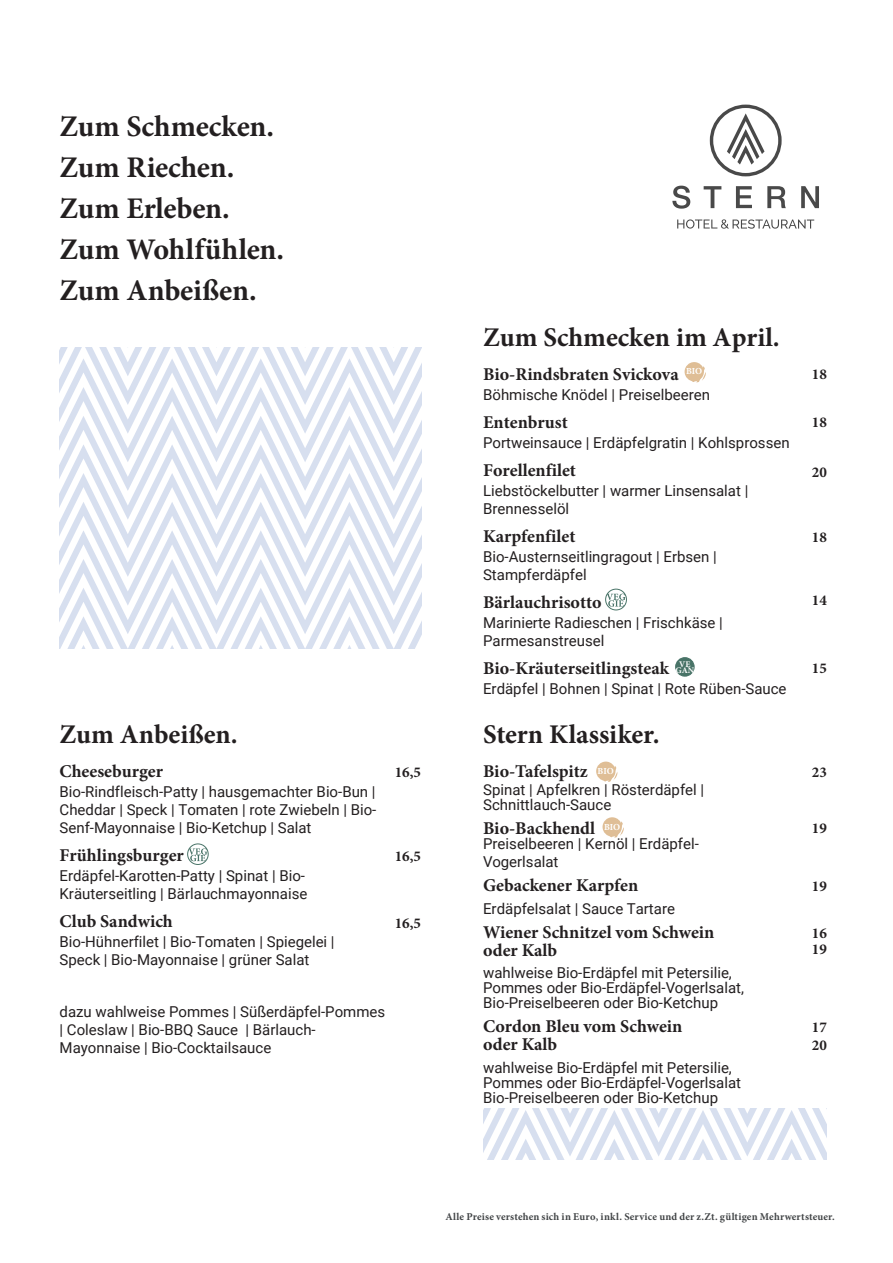
<style>
.page{position:relative;width:893px;height:1263px;background:#fff}
.page>*{position:absolute;margin:0;border:0;box-sizing:border-box;transform-origin:0 0}
.Zum_XY{font:700 30px/41.1px "Minion Pro";letter-spacing:-.005em;color:#231f20}
.Zum_XY-2{font:700 27px "Minion Pro";color:#231f20}
.Details{font:700 27px "Minion Pro";color:#231f20}
.Details-2{font:700 18px/18px "Minion Pro";color:#231f20}
.Zum_XY-3{font:700 18px "Minion Pro";color:#231f20}
.Gericht{font:700 18px "Minion Pro";color:#231f20}
.Details-3{font:15px/18px "Roboto";color:#231f20}
.Details-4{font:15px/15px "Roboto";color:#231f20}
.Zum_XY-4{font:15px/18px "Roboto";color:#231f20}
.Gericht-2{font:15px/15px "Roboto";color:#231f20}
.t1{font:700 15px "Minion Pro";color:#231f20}
.t2{font:700 10.5px "Minion Pro";letter-spacing:.01em;color:#414446}
.Absatzformat_4{font:700 9.15px "Minion Pro";letter-spacing:-.005em;color:#fff}
.Absatzformat_4-2{font:700 8.7px "Minion Pro";color:#fff}
.s1{font-style:inherit}
</style>
<div class="page">
<svg style="left:60px;top:347px;width:361px;height:302px"></svg>
<svg style="left:605px;top:821px;width:19px;height:16px"></svg>
<div style="left:603px;top:817px;width:19px;height:19px;background:#dfbe96;border-radius:50%"></div>
<svg style="left:602px;top:765px;width:15px;height:17px"></svg>
<div style="left:596px;top:761px;width:19px;height:20px;background:#dfbe96;border-radius:50%"></div>
<svg style="left:687px;top:366px;width:19px;height:16px"></svg>
<div style="left:685px;top:362px;width:19px;height:19px;background:#dfbe96;border-radius:50%"></div>
<svg style="left:710px;top:105px;width:72px;height:71px"></svg>
<svg style="left:672px;top:186px;width:18px;height:23px"></svg>
<svg style="left:704px;top:186px;width:17px;height:22px"></svg>
<svg style="left:736px;top:186px;width:16px;height:22px"></svg>
<svg style="left:767px;top:186px;width:19px;height:22px"></svg>
<svg style="left:801px;top:186px;width:18px;height:22px"></svg>
<svg style="left:677px;top:219px;width:137px;height:10px"></svg>
<svg style="left:483px;top:1109px;width:343px;height:51px"></svg>
<div style="left:676px;top:658px;width:18px;height:18px;background:#487367;border-radius:50%"></div>
<div style="left:675px;top:657px;width:20px;height:20px;border:1px solid #487367;border-radius:50%"></div>
<div style="left:605px;top:589px;width:22px;height:21px;border:1px solid #487367;border-radius:50%"></div>
<svg style="left:607px;top:594px;width:18px;height:13px"></svg>
<div style="left:187px;top:843px;width:22px;height:22px;border:1px solid #487367;border-radius:50%"></div>
<svg style="left:189px;top:848px;width:18px;height:13px"></svg>
<p class="Zum_XY" style="left:60px;top:105px;width:226px">Zum Schmecken.<br>Zum Riechen.<br>Zum Erleben.<br>Zum Wohlfühlen.<br>Zum Anbeißen.</p>
<p class="Details" style="left:60px;top:715px;width:180px">Zum Anbeißen.</p>
<p class="Details-2" style="left:60px;top:762px;width:105px">Cheeseburger</p>
<p class="Details-3" style="left:60px;top:782px;width:318px;text-align:justify">Bio-Rindfleisch-Patty | hausgemachter Bio-Bun | Cheddar | Speck | Tomaten | rote Zwiebeln | Bio-Senf-Mayonnaise | Bio-Ketchup | Salat</p>
<p class="Details-2" style="left:60px;top:846px;width:126px">Frühlingsburger</p>
<p class="Details-3" style="left:60px;top:866px;width:249px">Erdäpfel-Karotten-Patty | Spinat | Bio-<br>Kräuterseitling | Bärlauchmayonnaise</p>
<p class="Details-2" style="left:60px;top:912px;width:115px">Club Sandwich</p>
<p class="Details-3" style="left:60px;top:932px;width:277px">Bio-Hühnerfilet | Bio-Tomaten | Spiegelei |<br>Speck | Bio-Mayonnaise | grüner Salat</p>
<p class="Details-3" style="left:60px;top:1002px;width:327px">dazu wahlweise Pommes | Süßerdäpfel-Pommes | Coleslaw | Bio-BBQ Sauce | Bärlauch-<br>Mayonnaise | Bio-Cocktailsauce</p>
<p class="t1" style="left:395px;top:761px;width:28px">16,5</p>
<p class="t1" style="left:395px;top:845px;width:28px">16,5</p>
<p class="t1" style="left:395px;top:912px;width:28px">16,5</p>
<p class="Zum_XY-2" style="left:483px;top:318px;width:298px">Zum Schmecken im April.</p>
<p class="Zum_XY-3" style="left:483px;top:361px;width:197px">Bio-Rindsbraten Svickova</p>
<p class="Zum_XY-4" style="left:483px;top:385px;width:228px">Böhmische Knödel | Preiselbeeren</p>
<p class="Zum_XY-3" style="left:483px;top:409px;width:86px">Entenbrust</p>
<p class="Zum_XY-4" style="left:483px;top:433px;width:308px">Portweinsauce | Erdäpfelgratin | Kohlsprossen</p>
<p class="Zum_XY-3" style="left:483px;top:457px;width:94px">Forellenfilet</p>
<p class="Zum_XY-4" style="left:483px;top:481px;width:267px">Liebstöckelbutter | warmer Linsensalat |<br>Brennesselöl</p>
<p class="Zum_XY-3" style="left:483px;top:523px;width:94px">Karpfenfilet</p>
<p class="Zum_XY-4" style="left:483px;top:547px;width:235px">Bio-Austernseitlingragout | Erbsen |<br>Stampferdäpfel</p>
<p class="Zum_XY-3" style="left:483px;top:589px;width:120px">Bärlauchrisotto</p>
<p class="Zum_XY-4" style="left:483px;top:613px;width:241px">Marinierte Radieschen | Frischkäse |<br>Parmesanstreusel</p>
<p class="Zum_XY-3" style="left:483px;top:655px;width:187px">Bio-Kräuterseitlingsteak</p>
<p class="Zum_XY-4" style="left:483px;top:679px;width:305px">Erdäpfel | Bohnen | Spinat | Rote Rüben-Sauce</p>
<p class="Absatzformat_4" style="left:686px;top:365px;width:18px">BIO</p>
<p class="Absatzformat_4-2" style="left:679px;top:658px;width:13px">VE</p>
<p class="Absatzformat_4-2" style="left:675px;top:664px;width:20px">GAN</p>
<p class="t1" style="left:812px;top:363px;width:16px">18</p>
<p class="t1" style="left:812px;top:412px;width:16px">18</p>
<p class="t1" style="left:812px;top:461px;width:16px">20</p>
<p class="t1" style="left:812px;top:527px;width:16px">18</p>
<p class="t1" style="left:812px;top:590px;width:16px">14</p>
<p class="t1" style="left:812px;top:658px;width:16px">15</p>
<p class="Zum_XY-2" style="left:483px;top:715px;width:178px">Stern Klassiker.</p>
<p class="Gericht" style="left:483px;top:758px;width:106px">Bio-Tafelspitz</p>
<p class="Gericht-2" style="left:483px;top:782px;width:223px">Spinat | Apfelkren | Rösterdäpfel |<br>Schnittlauch-Sauce</p>
<p class="Gericht" style="left:483px;top:815px;width:114px">Bio-Backhendl</p>
<p class="Details-4" style="left:483px;top:834px;width:217px;line-height:18px">Preiselbeeren | Kernöl | Erdäpfel-<br>Vogerlsalat</p>
<p class="Details-2" style="left:483px;top:876px;width:157px">Gebackener Karpfen</p>
<p class="Details-4" style="left:483px;top:900px;width:193px">Erdäpfelsala<span class="s1">t</span> | Sauce Tartare</p>
<p class="Details-2" style="left:483px;top:922px;width:233px">Wiener Schnitzel vom Schwein oder Kalb</p>
<p class="Details-4" style="left:483px;top:965px;width:262px">wahlweise Bio-Erdäpfel mit Petersilie,<br>Pommes oder Bio-Erdäpfel-Vogerlsalat,<br>Bio-Preiselbeeren oder Bio-Ketchup</p>
<p class="Details-2" style="left:483px;top:1017px;width:201px">Cordon Bleu vom Schwein oder Kalb</p>
<p class="Details-4" style="left:483px;top:1059px;width:260px">wahlweise Bio-Erdäpfel mit Petersilie,<br>Pommes oder Bio-Erdäpfel-Vogerlsalat<br>Bio-Preiselbeeren oder Bio-Ketchup</p>
<p class="Absatzformat_4" style="left:598px;top:764px;width:18px">BIO</p>
<p class="Absatzformat_4" style="left:604px;top:820px;width:18px">BIO</p>
<p class="t1" style="left:812px;top:761px;width:16px">23</p>
<p class="t1" style="left:812px;top:818px;width:16px">19</p>
<p class="t1" style="left:812px;top:875px;width:16px">19</p>
<p class="t1" style="left:812px;top:922px;width:16px">16</p>
<p class="t1" style="left:812px;top:939px;width:16px">19</p>
<p class="t1" style="left:812px;top:1016px;width:16px">17</p>
<p class="t1" style="left:812px;top:1035px;width:16px">20</p>
<p class="t2" style="left:445px;top:1209px;width:391px">Alle Preise verstehen sich in Euro, inkl. Service und der z.Zt. gültigen Mehrwertsteuer.</p>
</div>
